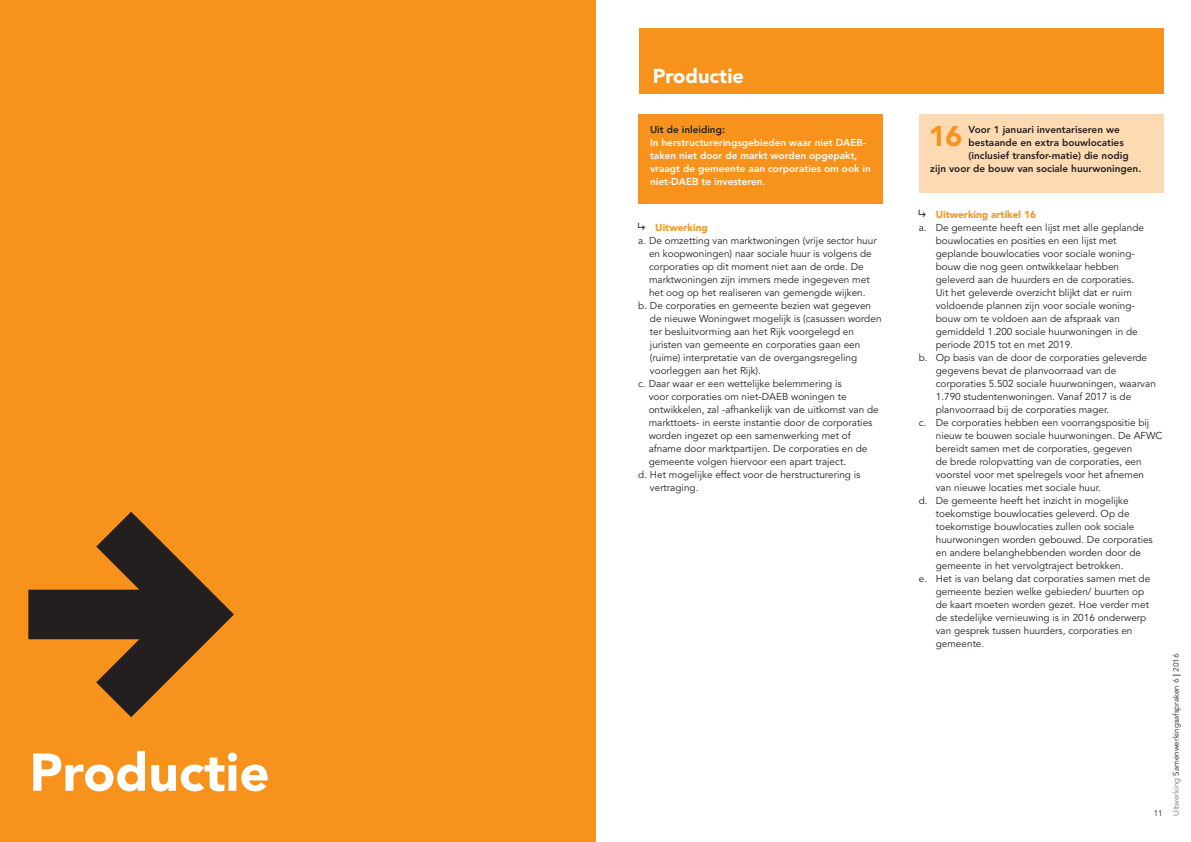
<style>
.page{position:relative;width:1191px;height:842px;background:#fff}
.page>*{position:absolute;margin:0;border:0;box-sizing:border-box;transform-origin:0 0}
.t1{font:900 52.7px "Avenir";color:#fff}
.t2{font:900 28.4px "Avenir";color:#f7931d}
.t3{font:900 20px "Avenir";color:#fff}
.t4{font:10px "Avenir";color:#231f20}
.t5{font:800 10px "Avenir";color:#231f20}
.t6{font:800 10px/13px "Avenir";color:#fff}
.t7{font:900 10px "Avenir";color:#f7931d}
.t8{font:8px "Avenir";color:#231f20}
.s1{color:#757679}
.s2{font-weight:800;color:#757679}
.s3{font-weight:800}
</style>
<div class="page">
<div style="left:0;top:0;width:595px;height:842px;background:#f7931d"></div>
<div style="left:639px;top:28px;width:524px;height:66px;background:#f7931d"></div>
<div style="left:639px;top:114px;width:244px;height:90px;background:#f7931d"></div>
<div style="left:919px;top:114px;width:244px;height:79px;background:#fedab3"></div>
<svg style="left:28px;top:512px;width:206px;height:205px"></svg>
<h1 class="t1" style="left:29px;top:740px;width:241px">Productie</h1>
<h3 class="t3" style="left:653px;top:64px;width:93px">Productie</h3>
<p class="t5" style="left:650px;top:124px;width:76px">Uit de inleiding:</p>
<p class="t6" style="left:650px;top:136px;width:222px">In herstructureringsgebieden waar niet DAEB&shy;taken niet door de markt worden opgepakt, vraagt de gemeente aan corporaties om ook in niet-DAEB te investeren.</p>
<p class="t7" style="left:638px;top:221px;width:71px"><sup>&lt;</sup> Uitwerking</p>
<p class="t4" style="left:638px;top:235px;width:240px">a. De omzetting van marktwoningen (vrije sector huur</p>
<p class="t4" style="left:649px;top:248px;width:224px">en koopwoningen) naar sociale huur is volgens de</p>
<p class="t4" style="left:649px;top:261px;width:216px">corporaties op dit moment niet aan de orde. De</p>
<p class="t4" style="left:649px;top:274px;width:222px">marktwoningen zijn immers mede ingegeven met</p>
<p class="t4" style="left:649px;top:287px;width:218px">het oog op het realiseren van gemengde wijken.</p>
<p class="t4" style="left:638px;top:300px;width:234px">b. De corporaties en gemeente bezien wat gegeven</p>
<p class="t4" style="left:650px;top:313px;width:233px">de nieuwe Woningwet mogelijk is (casussen worden</p>
<p class="t4" style="left:650px;top:326px;width:206px">ter besluitvorming aan het Rijk voorgelegd en</p>
<p class="t4" style="left:650px;top:339px;width:212px">juristen van gemeente en corporaties gaan een</p>
<p class="t4" style="left:650px;top:352px;width:209px">(ruime) interpretatie van de overgangsregeling</p>
<p class="t4" style="left:650px;top:365px;width:112px">voorleggen aan het Rijk).</p>
<p class="t4" style="left:638px;top:378px;width:205px">c. Daar waar er een wettelijke belemmering is</p>
<p class="t4" style="left:648px;top:391px;width:199px">voor corporaties om niet-DAEB woningen te</p>
<p class="t4" style="left:648px;top:404px;width:232px">ontwikkelen, zal -afhankelijk van de uitkomst van de</p>
<p class="t4" style="left:648px;top:417px;width:225px">markttoets- in eerste instantie door de corporaties</p>
<p class="t4" style="left:648px;top:430px;width:204px">worden ingezet op een samenwerking met of</p>
<p class="t4" style="left:648px;top:443px;width:220px">afname door marktpartijen. De corporaties en de</p>
<p class="t4" style="left:648px;top:456px;width:199px">gemeente volgen hiervoor een apart traject.</p>
<p class="t4" style="left:638px;top:469px;width:224px">d. Het mogelijke effect voor de herstructurering is</p>
<p class="t4" style="left:650px;top:482px;width:50px">vertraging.</p>
<h2 class="t2" style="left:928px;top:119px;width:35px">16</h2>
<p class="t5" style="left:968px;top:124px;width:153px">Voor 1 januari inventariseren we</p>
<p class="t5" style="left:968px;top:137px;width:157px">bestaande en extra bouwlocaties</p>
<p class="t5" style="left:968px;top:150px;width:162px">(inclusief transfor-matie) die nodig</p>
<p class="t5" style="left:930px;top:163px;width:212px">zijn voor de bouw van sociale huurwoningen.</p>
<p class="t7" style="left:918px;top:208px;width:119px"><sup>&lt;</sup> Uitwerking artikel 16</p>
<p class="t4" style="left:918px;top:222px;width:227px">a. De gemeente heeft een lijst met alle geplande</p>
<p class="t4" style="left:935px;top:235px;width:182px">bouwlocaties en posities en een lijst met</p>
<p class="t4" style="left:935px;top:248px;width:201px">geplande bouwlocaties voor sociale woning-</p>
<p class="t4" style="left:935px;top:261px;width:185px">bouw die nog geen ontwikkelaar hebben</p>
<p class="t4" style="left:935px;top:274px;width:200px">geleverd aan de huurders en de corporaties.</p>
<p class="t4" style="left:935px;top:287px;width:198px">Uit het geleverde overzicht blijkt dat er ruim</p>
<p class="t4" style="left:935px;top:300px;width:201px">voldoende plannen zijn voor sociale woning-</p>
<p class="t4" style="left:935px;top:313px;width:186px">bouw om te voldoen aan de afspraak van</p>
<p class="t4" style="left:935px;top:326px;width:203px">gemiddeld 1.200 sociale huurwoningen in de</p>
<p class="t4" style="left:935px;top:339px;width:139px">periode 2015 tot en met 2019.</p>
<p class="t4" style="left:918px;top:352px;width:230px">b. Op basis van de door de corporaties geleverde</p>
<p class="t4" style="left:935px;top:365px;width:182px">gegevens bevat de planvoorraad van de</p>
<p class="t4" style="left:935px;top:378px;width:222px">corporaties 5.502 sociale huurwoningen, waarvan</p>
<p class="t4" style="left:935px;top:391px;width:197px">1.790 studentenwoningen. Vanaf 2017 is de</p>
<p class="t4" style="left:935px;top:404px;width:175px">planvoorraad bij de corporaties mager.</p>
<p class="t4" style="left:918px;top:417px;width:232px">c. De corporaties hebben een voorrangspositie bij</p>
<p class="t4" style="left:935px;top:430px;width:228px">nieuw te bouwen sociale huurwoningen. De AFWC</p>
<p class="t4" style="left:935px;top:443px;width:198px">bereidt samen met de corporaties, gegeven</p>
<p class="t4" style="left:935px;top:456px;width:207px">de brede rolopvatting van de corporaties, een</p>
<p class="t4" style="left:935px;top:469px;width:210px">voorstel voor met spelregels voor het afnemen</p>
<p class="t4" style="left:935px;top:482px;width:167px">van nieuwe locaties met sociale huur.</p>
<p class="t4" style="left:918px;top:495px;width:211px">d. De gemeente heeft het inzicht in mogelijke</p>
<p class="t4" style="left:935px;top:508px;width:195px">toekomstige bouwlocaties geleverd. Op de</p>
<p class="t4" style="left:935px;top:521px;width:200px">toekomstige bouwlocaties zullen ook sociale</p>
<p class="t4" style="left:935px;top:534px;width:219px">huurwoningen worden gebouwd. De corporaties</p>
<p class="t4" style="left:935px;top:547px;width:207px">en andere belanghebbenden worden door de</p>
<p class="t4" style="left:935px;top:560px;width:189px">gemeente in het vervolgtraject betrokken.</p>
<p class="t4" style="left:918px;top:573px;width:233px">e. Het is van belang dat corporaties samen met de</p>
<p class="t4" style="left:935px;top:586px;width:210px">gemeente bezien welke gebieden/ buurten op</p>
<p class="t4" style="left:935px;top:599px;width:215px">de kaart moeten worden gezet. Hoe verder met</p>
<p class="t4" style="left:935px;top:612px;width:212px">de stedelijke vernieuwing is in 2016 onderwerp</p>
<p class="t4" style="left:935px;top:625px;width:198px">van gesprek tussen huurders, corporaties en</p>
<p class="t4" style="left:935px;top:638px;width:50px">gemeente.</p>
<p class="t8" style="left:1153px;top:808px;width:10px">11</p>
<p class="t8" style="left:1171px;top:816px;width:164px;rotate:-90deg"><span class="s1">Uitwerking</span> Samenwerkingsafspraken <span class="s2">6</span> <span class="s3">|</span> <span class="s2">2016</span></p>
</div>
